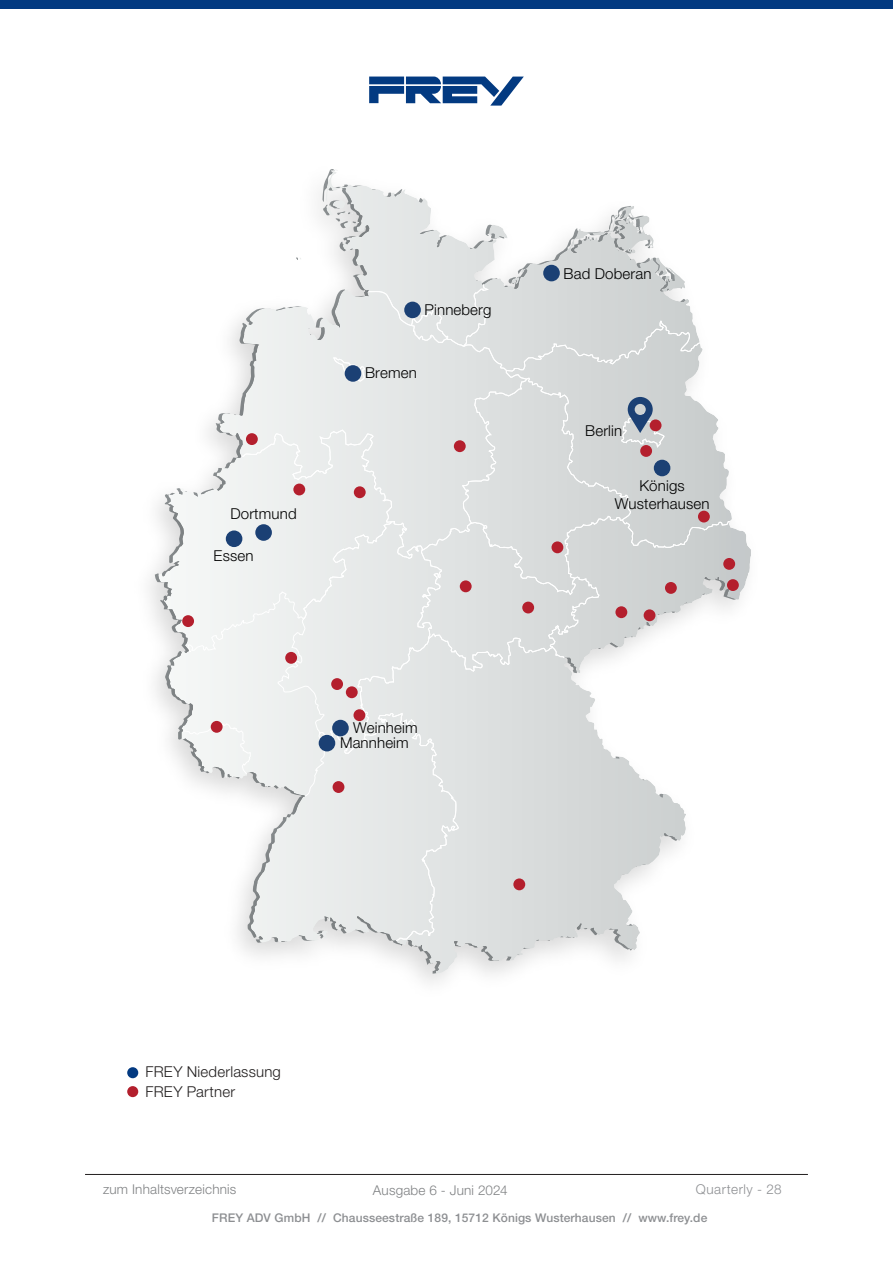
<style>
.page{position:relative;width:893px;height:1263px;background:#fff}
.page>*{position:absolute;margin:0;border:0;box-sizing:border-box;transform-origin:0 0}
.t1{font:300 15px/15.1px "Helvetica Neue LT Std";letter-spacing:.01em;color:#000}
.t2{font:300 15px/20.2px "Helvetica Neue LT Std";letter-spacing:.01em;color:#221f1f}
.t3{font:300 13.5px "Helvetica Neue LT Std";letter-spacing:.015em;color:#808284}
.t4{font:300 13.5px "Helvetica Neue LT Std";letter-spacing:.04em;color:#8d8f92}
.t5{font:500 12px "Helvetica Neue LT Std";letter-spacing:.01em;color:#8d8f92}
</style>
<div class="page">
<div style="left:127px;top:1067px;width:11px;height:11px;background:#033a81;border-radius:50%"></div>
<div style="left:127px;top:1086px;width:11px;height:11px;background:#b31f2d;border-radius:50%"></div>
<img style="left:149px;top:169px;width:602px;height:814px">
<img style="left:326px;top:171px;width:43px;height:113px">
<div style="left:277px;top:706px;width:80px;height:48px;background:#eceeee"></div>
<svg style="left:182px;top:723px;width:69px;height:52px"></svg>
<div style="left:304px;top:713px;width:53px;height:229px;background:#e9eceb"></div>
<svg style="left:357px;top:706px;width:208px;height:236px;background:#dfe2e2"></svg>
<div style="left:417px;top:706px;width:183px;height:78px;background:#dbdede"></div>
<div style="left:543px;top:265px;width:17px;height:16px;background:#1b4074;border-radius:50%"></div>
<div style="left:332px;top:720px;width:17px;height:16px;background:#1b4074;border-radius:50%"></div>
<div style="left:319px;top:735px;width:16px;height:16px;background:#1b4074;border-radius:50%"></div>
<div style="left:723px;top:558px;width:12px;height:12px;background:#b41f2d;border-radius:50%"></div>
<div style="left:727px;top:579px;width:12px;height:12px;background:#b41f2d;border-radius:50%"></div>
<div style="left:182px;top:615px;width:12px;height:12px;background:#b41f2d;border-radius:50%"></div>
<div style="left:353px;top:709px;width:12px;height:12px;background:#b41f2d;border-radius:50%"></div>
<div style="left:211px;top:721px;width:12px;height:12px;background:#b41f2d;border-radius:50%"></div>
<div style="left:333px;top:781px;width:11px;height:12px;background:#b41f2d;border-radius:50%"></div>
<div style="left:513px;top:878px;width:12px;height:12px;background:#b41f2d;border-radius:50%"></div>
<svg style="left:187px;top:284px;width:544px;height:422px"></svg>
<hr style="left:85px;top:1174px;width:723px;height:1px;background:#221f1f">
<div style="left:0;top:0;width:893px;height:9px;background:#033a81"></div>
<svg style="left:369px;top:77px;width:155px;height:29px"></svg>
<p class="t1" style="left:230px;top:507px;width:68px">Dortmund</p>
<p class="t1" style="left:214px;top:549px;width:41px">Essen</p>
<p class="t1" style="left:425px;top:303px;width:68px">Pinneberg</p>
<p class="t1" style="left:365px;top:367px;width:53px">Bremen</p>
<p class="t1" style="left:340px;top:722px;width:79px;text-indent:13px">Weinheim<br>Mannheim</p>
<p class="t1" style="left:563px;top:267px;width:89px">Bad Doberan</p>
<p class="t1" style="left:585px;top:425px;width:38px">Berlin</p>
<p class="t1" style="left:615px;top:478px;width:96px;line-height:18px;text-align:center">Königs<br>Wusterhausen</p>
<p class="t2" style="left:146px;top:1061px;width:137px">FREY Niederlassung<br>FREY Partner</p>
<p class="t3" style="left:103px;top:1182px;width:135px">zum Inhaltsverzeichnis</p>
<p class="t3" style="left:373px;top:1185px;width:136px">Ausgabe 6 - Juni 2024</p>
<p class="t4" style="left:696px;top:1182px;width:87px">Quarterly - 28</p>
<p class="t5" style="left:212px;top:1211px;width:497px">FREY ADV GmbH // Chausseestraße 189, 15712 Königs Wusterhausen // www.frey.de</p>
</div>
